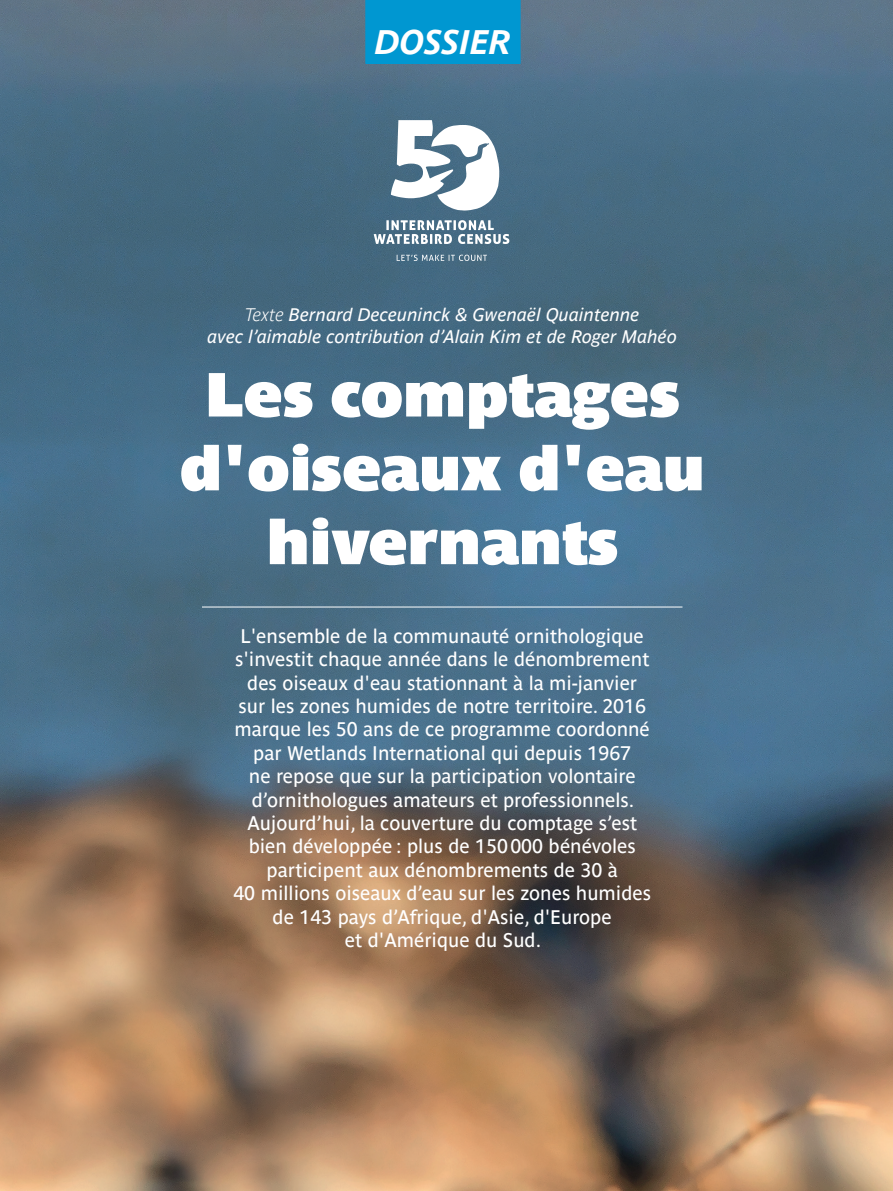
<style>
.page{position:relative;width:893px;height:1191px;background:#fff}
.page>*{position:absolute;margin:0;border:0;box-sizing:border-box;transform-origin:0 0}
.t1{font:700 61.5px/73.8px "Parisine Pro Sombre";color:#fff;text-align:center}
.t2{font:italic 700 33.75px "Parisine Pro";color:#fff}
.t3{font:19.5px/23.4px "Parisine Pro";color:#fff;text-align:center}
.t4{font:italic 18px/21.6px "Parisine Pro";color:#fff;text-align:center}
.s1{font-family:"Parisine Pro Clair";font-weight:700}
</style>
<div class="page">
<img style="left:0;top:0;width:893px;height:1191px">
<div style="left:365px;top:0;width:156px;height:64px;background:#0097d1"></div>
<hr style="left:202px;top:607px;width:480px;height:1px;background:#fff">
<svg style="left:374px;top:220px;width:135px;height:24px"></svg>
<svg style="left:397px;top:255px;width:90px;height:6px"></svg>
<svg style="left:391px;top:120px;width:108px;height:91px"></svg>
<h2 class="t2" style="left:375px;top:18px;width:138px">DOSSIER</h2>
<p class="t4" style="left:208px;top:302px;width:471px"><span class="s1">Texte</span> Bernard Deceuninck &amp; Gwenaël Quaintenne<br>avec l’aimable contribution d’Alain Kim et de Roger Mahéo</p>
<h1 class="t1" style="left:180px;top:352px;width:526px">Les comptages d'oiseaux d'eau hivernants</h1>
<p class="t3" style="left:233px;top:622px;width:419px">L'ensemble de la communauté ornithologique s'investit chaque année dans le dénombrement des oiseaux d'eau stationnant à la mi-janvier sur les zones humides de notre territoire. 2016 marque les 50 ans de ce programme coordonné par Wetlands International qui depuis 1967<br>ne repose que sur la participation volontaire d’ornithologues amateurs et professionnels.<br>Aujourd’hui, la couverture du comptage s’est bien développée : plus de 150000 bénévoles participent aux dénombrements de 30 à<br>40 millions oiseaux d’eau sur les zones humides de 143 pays d’Afrique, d'Asie, d'Europe<br>et d'Amérique du Sud.</p>
</div>
